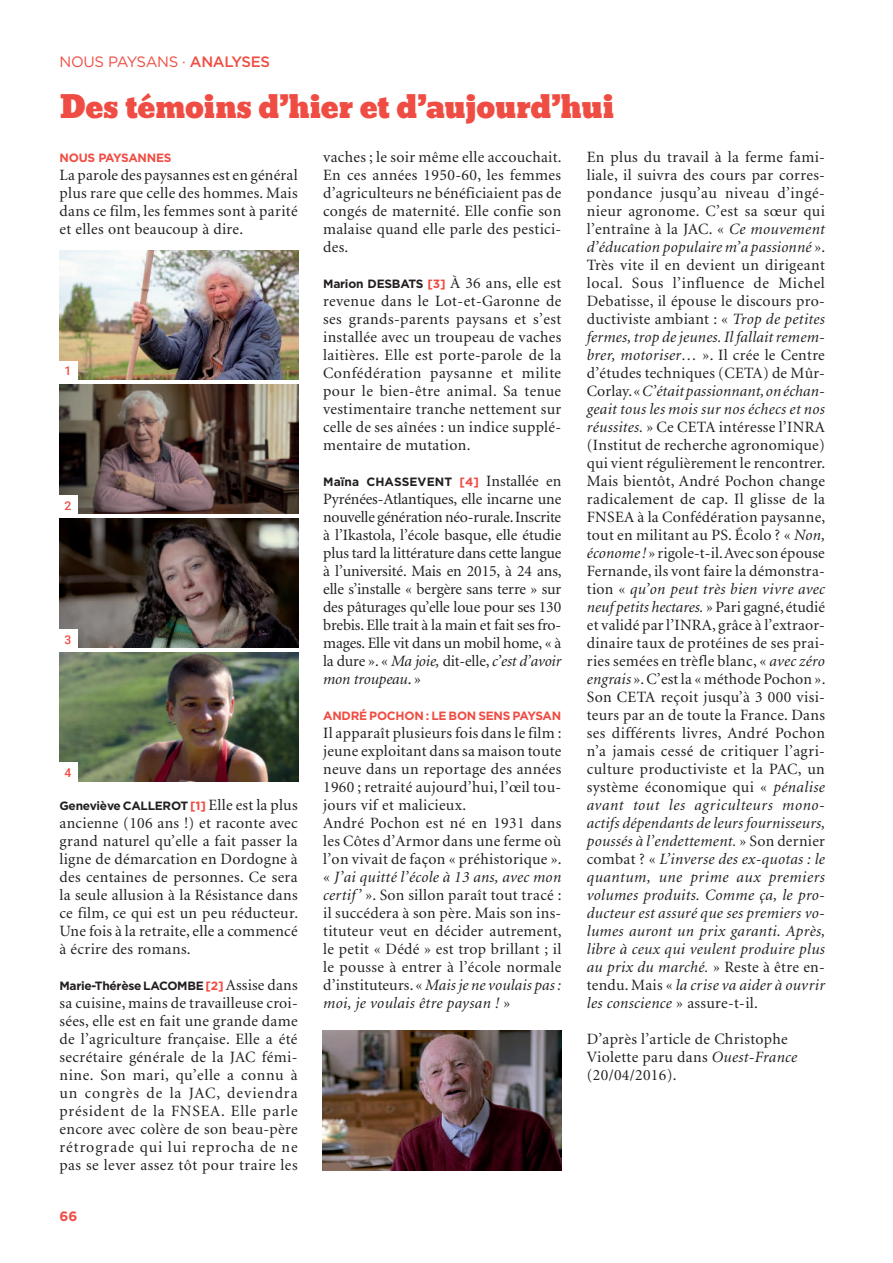
<style>
.page{position:relative;width:893px;height:1263px;background:#fff}
.page>*{position:absolute;margin:0;border:0;box-sizing:border-box;transform-origin:0 0}
.t1{font:30px "Bevan";letter-spacing:-.01em;color:#ef4d44}
.t2{font:15.75px/18px "Minion";letter-spacing:.02em;color:#231f20;text-align:justify}
.t3{font:15px "Gotham";letter-spacing:-.02em;color:#ef4d44}
.t4{font:700 13.5px "Gotham";color:#ef4d44}
.t5{font:500 12.15px "Roboto";color:#ef4d44}
.t6{font:700 12px "Gotham";letter-spacing:-.025em;color:#231f20}
.t7{font:700 12px "Gotham";letter-spacing:-.02em;color:#ef4d44}
.t8{font:700 12px "Gotham";letter-spacing:.005em;color:#231f20}
.s1{font-weight:500}
.s2{font-family:"Gotham";font-weight:700;font-size:12px}
.s3{font-family:"Gotham";font-weight:700;font-size:12px;color:#ef4d44}
.s4{color:#ef4d44}
.s5{font-family:"Minion";font-weight:400;font-size:15.75px}
.s6{font-style:italic}
</style>
<div class="page">
<img style="left:60px;top:518px;width:238px;height:130px">
<img style="left:60px;top:250px;width:238px;height:129px">
<img style="left:60px;top:652px;width:238px;height:129px">
<img style="left:323px;top:1030px;width:238px;height:140px">
<img style="left:60px;top:384px;width:238px;height:130px">
<div style="left:58px;top:361px;width:20px;height:19px;background:#fff"></div>
<div style="left:58px;top:495px;width:20px;height:19px;background:#fff"></div>
<div style="left:58px;top:630px;width:20px;height:19px;background:#fff"></div>
<div style="left:58px;top:763px;width:20px;height:19px;background:#fff"></div>
<p class="t3" style="left:60px;top:53px;width:212px">NOUS PAYSANS · <span class="s1">ANALYSES</span></p>
<h1 class="t1" style="left:60px;top:83px;width:556px">Des témoins d’hier et d’aujourd’hui</h1>
<p class="t7" style="left:60px;top:151px;width:114px">NOUS PAYSANNES</p>
<p class="t2" style="left:60px;top:167px;width:240px">La parole des paysannes est en général plus rare que celle des hommes. Mais dans ce film, les femmes sont à parité et elles ont beaucoup à dire.</p>
<p class="t2" style="left:323px;top:149px;width:240px">vaches ; le soir même elle accouchait.<br>En ces années 1950-60, les femmes d’agriculteurs ne bénéficiaient pas de congés de maternité. Elle confie son malaise quand elle parle des pestici&shy;des.</p>
<p class="t2" style="left:323px;top:275px;width:240px"><span class="s2">Marion DESBATS</span> <span class="s3">[3]</span> À 36 ans, elle est revenue dans le Lot-et-Garonne de ses grands-parents paysans et s’est installée avec un troupeau de vaches laitières. Elle est porte-parole de la Confédération paysanne et milite pour le bien-être animal. Sa tenue vestimentaire tranche nettement sur celle de ses aînées : un indice supplé&shy;mentaire de mutation.</p>
<p class="t8" style="left:323px;top:475px;width:240px">Maïna CHASSEVENT <span class="s4">[4]</span> <span class="s5">Installée en</span></p>
<p class="t2" style="left:323px;top:491px;width:240px">Pyrénées-Atlantiques, elle incarne une nouvelle génération néo-rurale. Inscrite à l’Ikastola, l’école basque, elle étudie plus tard la littérature dans cette langue à l’université. Mais en 2015, à 24 ans, elle s’installe « bergère sans terre » sur des pâturages qu’elle loue pour ses 130 brebis. Elle trait à la main et fait ses fro&shy;mages. Elle vit dans un mobil home, « à la dure ». « <span class="s6">Ma joie,</span> dit-elle, <span class="s6">c’est d’avoir mon troupeau</span>. »</p>
<p class="t7" style="left:323px;top:709px;width:240px">ANDRÉ POCHON : LE BON SENS PAYSAN</p>
<p class="t2" style="left:323px;top:725px;width:240px;text-align:left">Il apparaît plusieurs fois dans le film : jeune exploitant dans sa maison toute neuve dans un reportage des années 1960 ; retraité aujourd’hui, l’œil tou&shy;jours vif et malicieux.<br>André Pochon est né en 1931 dans les Côtes d’Armor dans une ferme où l’on vivait de façon « préhistorique ». « <span class="s6">J’ai quitté l’école à 13 ans, avec mon certif’</span> ». Son sillon paraît tout tracé : il succédera à son père. Mais son ins&shy;tituteur veut en décider autrement, le petit « Dédé » est trop brillant ; il le pousse à entrer à l’école normale d’instituteurs. « <span class="s6">Mais je ne voulais pas : moi, je voulais être paysan !</span> »</p>
<p class="t2" style="left:587px;top:149px;width:240px">En plus du travail à la ferme fami&shy;liale, il suivra des cours par corres&shy;pondance jusqu’au niveau d’ingé&shy;nieur agronome. C’est sa sœur qui l’entraîne à la JAC. « <span class="s6">Ce mouvement d’éducation populaire m’a passionné</span> ».<br>Très vite il en devient un dirigeant local. Sous l’influence de Michel Debatisse, il épouse le discours pro&shy;ductiviste ambiant : « <span class="s6">Trop de petites fermes, trop de jeunes. Il fallait remem&shy;brer, motoriser…</span> ». Il crée le Centre d’études techniques (CETA) de Mûr-Corlay. « <span class="s6">C’était passionnant, on échan&shy;geait tous les mois sur nos échecs et nos réussites.</span> » Ce CETA intéresse l’INRA (Institut de recherche agronomique) qui vient régulièrement le rencontrer.<br>Mais bientôt, André Pochon change radicalement de cap. Il glisse de la FNSEA à la Confédération paysanne, tout en militant au PS. Écolo ? « <span class="s6">Non, économe !</span> » rigole-t-il. Avec son épouse Fernande, ils vont faire la démonstra&shy;tion « <span class="s6">qu’on peut très bien vivre avec neuf petits hectares.</span> » Pari gagné, étudié et validé par l’INRA, grâce à l’extraor&shy;dinaire taux de protéines de ses prai&shy;ries semées en trèfle blanc, « <span class="s6">avec zéro engrais</span> ». C’est la « méthode Pochon ».<br>Son CETA reçoit jusqu’à 3 000 visi&shy;teurs par an de toute la France. Dans ses différents livres, André Pochon n’a jamais cessé de critiquer l’agri&shy;culture productiviste et la PAC, un système économique qui « <span class="s6">pénalise avant tout les agriculteurs mono&shy;actifs dépendants de leurs fournisseurs, poussés à l’endettement.</span> » Son dernier combat ? « <span class="s6">L’inverse des ex-quotas : le quantum, une prime aux premiers volumes produits. Comme ça, le pro&shy;ducteur est assuré que ses premiers vo&shy;lumes auront un prix garanti. Après, libre à ceux qui veulent produire plus au prix du marché.</span> » Reste à être en&shy;tendu. Mais « <span class="s6">la crise va aider à ouvrir les conscience</span> » assure-t-il.</p>
<p class="t2" style="left:587px;top:1031px;width:212px;text-align:left">D’après l’article de Christophe<br>Violette paru dans <span class="s6">Ouest-France </span>(20/04/2016).</p>
<p class="t5" style="left:65px;top:362px;width:8px">1</p>
<p class="t5" style="left:65px;top:497px;width:8px">2</p>
<p class="t5" style="left:65px;top:631px;width:8px">3</p>
<p class="t5" style="left:65px;top:764px;width:8px">4</p>
<p class="t6" style="left:60px;top:799px;width:240px">Geneviève CALLEROT <span class="s4">[1]</span> <span class="s5">Elle est la plus</span></p>
<p class="t2" style="left:60px;top:815px;width:240px">ancienne (106 ans !) et raconte avec grand naturel qu’elle a fait passer la ligne de démarcation en Dordogne à des centaines de personnes. Ce sera la seule allusion à la Résistance dans ce film, ce qui est un peu réducteur.<br>Une fois à la retraite, elle a commencé à écrire des romans.</p>
<p class="t6" style="left:60px;top:979px;width:240px">Marie-Thérèse LACOMBE <span class="s4">[2]</span> <span class="s5">Assise dans</span></p>
<p class="t2" style="left:60px;top:995px;width:240px">sa cuisine, mains de travailleuse croi&shy;sées, elle est en fait une grande dame de l’agriculture française. Elle a été secrétaire générale de la JAC fémi&shy;nine. Son mari, qu’elle a connu à un congrès de la JAC, deviendra président de la FNSEA. Elle parle encore avec colère de son beau-père rétrograde qui lui reprocha de ne pas se lever assez tôt pour traire les</p>
<p class="t4" style="left:60px;top:1208px;width:19px">66</p>
</div>
